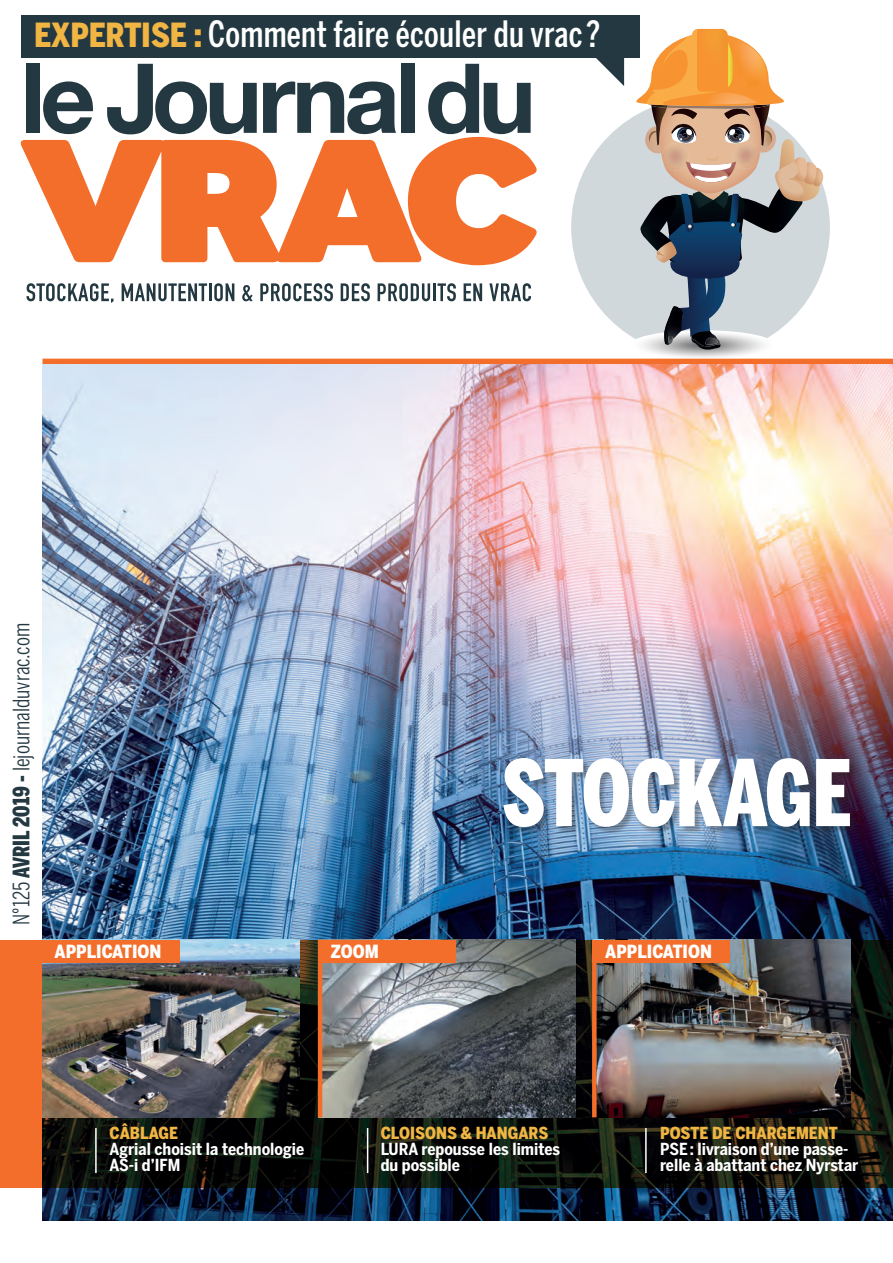
<style>
.page{position:relative;width:893px;height:1263px;background:#fff}
.page>*{position:absolute;margin:0;border:0;box-sizing:border-box;transform-origin:0 0}
.t1{font:900 90.75px "Benton Sans Comp";color:#fff}
.t2{font:500 36px "Benton Sans Comp";letter-spacing:.01em;color:#fff}
.t3{font:22.5px "Benton Sans Comp";color:#233841}
.t4{font:900 18px "Benton Sans Cond";color:#fff}
.t5{font:700 16.5px "Benton Sans Cond";color:#fff}
.t6{font:900 16.5px "Benton Sans Cond";color:#f1b543}
.s1{font-family:"Benton Sans Cond";font-weight:900;font-size:33px;color:#f1b543}
.s2{font-weight:900}
</style>
<div class="page">
<div style="left:571px;top:98px;width:259px;height:259px;background:#d1d8dc;border-radius:50%"></div>
<div style="left:26px;top:64px;width:14px;height:69px;background:#233841"></div>
<svg style="left:43px;top:81px;width:50px;height:53px"></svg>
<svg style="left:107px;top:64px;width:150px;height:70px"></svg>
<svg style="left:263px;top:81px;width:133px;height:53px"></svg>
<div style="left:401px;top:64px;width:13px;height:69px;background:#233841"></div>
<svg style="left:27px;top:283px;width:87px;height:20px"></svg>
<svg style="left:122px;top:283px;width:112px;height:18px"></svg>
<svg style="left:242px;top:285px;width:11px;height:16px"></svg>
<svg style="left:260px;top:283px;width:73px;height:18px"></svg>
<svg style="left:341px;top:283px;width:29px;height:18px"></svg>
<svg style="left:378px;top:283px;width:52px;height:18px"></svg>
<hr style="left:433px;top:283px;width:3px;height:18px;background:#233841">
<svg style="left:437px;top:283px;width:19px;height:18px"></svg>
<svg style="left:464px;top:283px;width:18px;height:18px"></svg>
<svg style="left:489px;top:283px;width:42px;height:18px"></svg>
<svg style="left:21px;top:140px;width:387px;height:122px;fill:#f36e2a"></svg>
<svg style="left:408px;top:64px;width:129px;height:201px"></svg>
<svg style="left:630px;top:29px;width:193px;height:330px"></svg>
<svg style="left:582px;top:57px;width:42px;height:29px"></svg>
<div style="left:21px;top:15px;width:619px;height:42px;background:#233841"></div>
<div style="left:43px;top:359px;width:850px;height:6px;background:#f36e2a"></div>
<img style="left:43px;top:365px;width:850px;height:855px">
<svg style="left:0;top:940px;width:893px;height:247px;background:#2b1d0f"></svg>
<div style="left:505px;top:760px;width:353px;height:75px;background:#231f20;opacity:.33"></div>
<img style="left:43px;top:940px;width:257px;height:177px">
<img style="left:322px;top:940px;width:253px;height:177px">
<img style="left:597px;top:940px;width:253px;height:177px">
<div style="left:42px;top:940px;width:137px;height:22px;background:#f36e2a"></div>
<div style="left:318px;top:940px;width:138px;height:22px;background:#f36e2a"></div>
<div style="left:592px;top:940px;width:138px;height:22px;background:#f36e2a"></div>
<div style="left:592px;top:940px;width:5px;height:177px;background:#f36e2a"></div>
<hr style="left:318px;top:940px;width:4px;height:177px;background:#f36e2a">
<hr style="left:95px;top:1128px;width:2px;height:45px;background:#fff">
<hr style="left:645px;top:1128px;width:2px;height:45px;background:#fff">
<hr style="left:367px;top:1128px;width:1px;height:45px;background:#fff">
<p class="t2" style="left:34px;top:13px;width:568px"><span class="s1">EXPERTISE :</span> Comment faire écouler du vrac ?</p>
<p class="t3" style="left:8px;top:925px;width:303px;rotate:-90deg">N°125 <span class="s2">AVRIL 2019 -</span> lejournalduvrac.com</p>
<p class="t1" style="left:502px;top:740px;width:351px">STOCKAGE</p>
<p class="t4" style="left:55px;top:941px;width:108px">APPLICATION</p>
<p class="t4" style="left:331px;top:941px;width:49px">ZOOM</p>
<p class="t4" style="left:605px;top:941px;width:108px">APPLICATION</p>
<p class="t6" style="left:110px;top:1123px;width:70px">CÂBLAGE</p>
<p class="t5" style="left:110px;top:1139px;width:196px">Agrial choisit la technologie</p>
<p class="t5" style="left:110px;top:1155px;width:72px">AS-i d’IFM</p>
<p class="t6" style="left:381px;top:1123px;width:169px">CLOISONS &amp; HANGARS</p>
<p class="t5" style="left:381px;top:1139px;width:181px">LURA repousse les limites</p>
<p class="t5" style="left:381px;top:1155px;width:81px">du possible</p>
<p class="t6" style="left:660px;top:1123px;width:179px">POSTE DE CHARGEMENT</p>
<p class="t5" style="left:660px;top:1139px;width:190px">PSE : livraison d’une passe-</p>
<p class="t5" style="left:660px;top:1155px;width:200px">relle à abattant chez Nyrstar</p>
</div>
